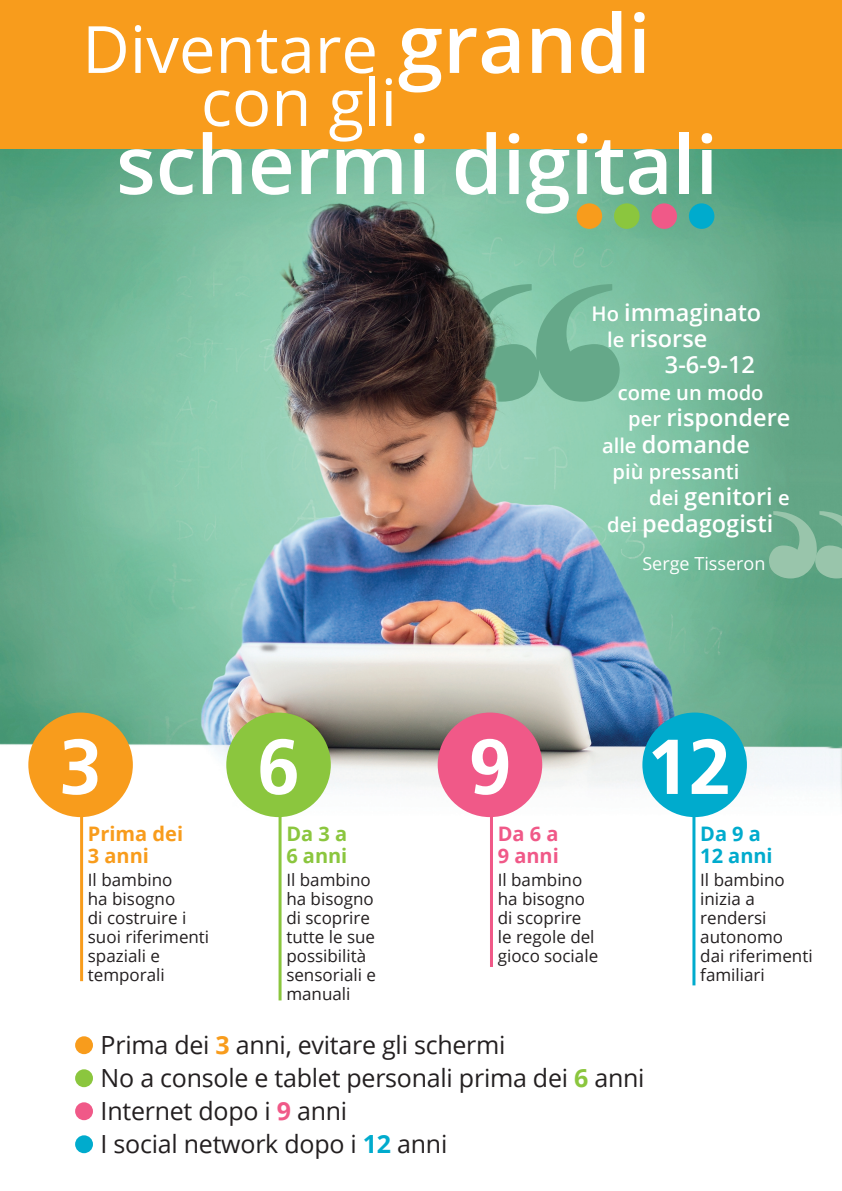
<style>
.page{position:relative;width:842px;height:1191px;background:#fff}
.page>*{position:absolute;margin:0;border:0;box-sizing:border-box;transform-origin:0 0}
.t1{font:600 81.5px "Open Sans";color:#fff}
.t2{font:700 77.6px "Frutiger";color:#fff}
.t3{font:65.2px/53px "Open Sans";color:#fff}
.t4{font:25px/33px "Open Sans";letter-spacing:-.01em;color:#231f20}
.t5{font:600 23.5px/26.4px "Open Sans";color:#fff}
.t6{font:600 20.2px "Open Sans";color:#fff}
.t7{font:700 20px/22px "Open Sans";color:#f89c1c}
.t8{font:700 20px/22px "Open Sans";color:#00abcd}
.t9{font:700 20px/22px "Open Sans";color:#8bc63e}
.t10{font:700 20px/22px "Open Sans";color:#f05988}
.t11{font:18px "Open Sans";color:#fff}
.t12{font:17px/19px "Open Sans";color:#231f20}
.s1{font-weight:600;font-size:81.5px}
.s2{font-size:20.2px}
.s3{font-weight:700;color:#f89c1c}
.s4{font-weight:700;color:#8bc63e}
.s5{font-weight:700;color:#f05988}
.s6{font-weight:700;color:#00abcd}
</style>
<div class="page">
<div style="left:0;top:0;width:842px;height:153px;background:#f89c1c"></div>
<img style="left:0;top:149px;width:841px;height:668px">
<div style="left:651px;top:203px;width:26px;height:26px;background:#f05988;border-radius:50%"></div>
<div style="left:689px;top:203px;width:25px;height:26px;background:#00abcd;border-radius:50%"></div>
<hr style="left:80px;top:811px;width:3px;height:170px;background:#f89c1c">
<div style="left:226px;top:712px;width:105px;height:105px;background:#8bc63e;border-radius:50%"></div>
<div style="left:28px;top:712px;width:105px;height:105px;background:#f89c1c;border-radius:50%"></div>
<hr style="left:279px;top:811px;width:3px;height:189px;background:#8bc63e">
<div style="left:438px;top:712px;width:104px;height:105px;background:#f05988;border-radius:50%"></div>
<hr style="left:490px;top:811px;width:3px;height:156px;background:#f05988">
<div style="left:642px;top:712px;width:105px;height:105px;background:#00abcd;border-radius:50%"></div>
<hr style="left:692px;top:811px;width:3px;height:174px;background:#00abcd">
<div style="left:75px;top:1036px;width:18px;height:18px;background:#f89c1c;border-radius:50%"></div>
<div style="left:75px;top:1069px;width:18px;height:18px;background:#8bc63e;border-radius:50%"></div>
<div style="left:75px;top:1102px;width:18px;height:18px;background:#f05988;border-radius:50%"></div>
<div style="left:75px;top:1135px;width:18px;height:18px;background:#00abcd;border-radius:50%"></div>
<svg style="left:769px;top:511px;width:73px;height:67px"></svg>
<img style="left:181px;top:149px;width:487px;height:477px">
<h3 class="t3" style="left:201px;top:21px;width:451px;text-indent:-119px">Diventare <span class="s1">grandi </span>con gli</h3>
<h1 class="t1" style="left:116px;top:108px;width:604px">schermi digitali</h1>
<h3 class="t5" style="left:607px;top:298px;width:156px;text-indent:-16px"><span class="s2">Ho</span> immaginato <span class="s2">le</span> risorse</h3>
<h3 class="t5" style="left:665px;top:351px;width:91px">3-6-9-12</h3>
<p class="t6" style="left:618px;top:378px;width:147px">come un modo</p>
<h3 class="t5" style="left:602px;top:404px;width:190px;text-indent:26px"><span class="s2">per</span> rispondere <span class="s2">alle</span> domande</h3>
<p class="t6" style="left:612px;top:458px;width:128px">più pressanti</p>
<h3 class="t5" style="left:607px;top:483px;width:184px;text-indent:42px"><span class="s2">dei</span> genitori <span class="s2">e dei</span> pedagogisti</h3>
<h2 class="t2" style="left:59px;top:721px;width:45px">3</h2>
<h2 class="t2" style="left:257px;top:721px;width:45px">6</h2>
<p class="t9" style="left:286px;top:821px;width:63px">Da 3 a<br>6 anni</p>
<p class="t12" style="left:286px;top:870px;width:91px">Il bambino ha bisogno di scoprire tutte le sue possibilità sensoriali e manuali</p>
<p class="t7" style="left:88px;top:821px;width:97px">Prima dei<br>3 anni</p>
<p class="t12" style="left:88px;top:870px;width:123px">Il bambino<br>ha bisogno<br>di costruire i suoi riferimenti spaziali e temporali</p>
<p class="t11" style="left:642px;top:550px;width:125px">Serge Tisseron</p>
<h2 class="t2" style="left:468px;top:721px;width:45px">9</h2>
<p class="t10" style="left:498px;top:821px;width:63px">Da 6 a<br>9 anni</p>
<p class="t12" style="left:498px;top:870px;width:102px">Il bambino ha bisogno di scoprire le regole del gioco sociale</p>
<h2 class="t2" style="left:646px;top:721px;width:87px">12</h2>
<p class="t8" style="left:700px;top:821px;width:74px">Da 9 a<br>12 anni</p>
<p class="t12" style="left:700px;top:870px;width:114px">Il bambino inizia a rendersi autonomo<br>dai riferimenti familiari</p>
<h3 class="t4" style="left:101px;top:1028px;width:545px">Prima dei <span class="s3">3</span> anni, evitare gli schermi<br>No a console e tablet personali prima dei <span class="s4">6</span> anni Internet dopo i <span class="s5">9</span> anni<br>I social network dopo i <span class="s6">12</span> anni</h3>
</div>
